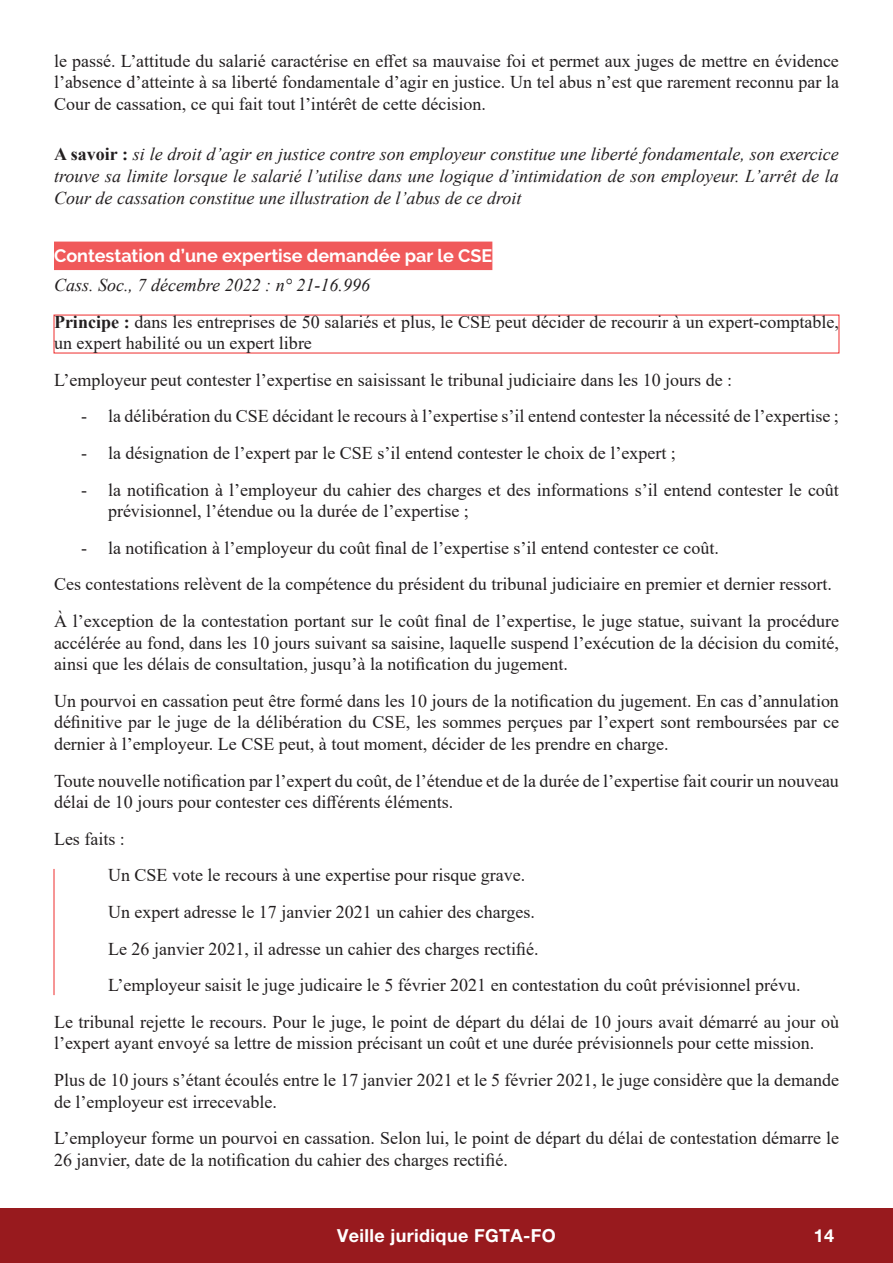
<style>
.page{position:relative;width:893px;height:1263px;background:#fff}
.page>*{position:absolute;margin:0;border:0;box-sizing:border-box;transform-origin:0 0}
.t1{font:18px/21.6px "Times New Roman";color:#231f20}
.t2{font:italic 18px/21.6px "Times New Roman";color:#231f20;text-align:justify}
.t3{font:700 18px "Raleway";color:#fff}
.t4{font:700 18px "Helvetica Neue LT Pro";letter-spacing:.02em;color:#fff}
.s1{font-weight:700;font-style:normal}
.s2{font-style:italic}
.s3{font-weight:700}
</style>
<div class="page">
<div style="left:0;top:1209px;width:893px;height:54px;background:#981a1e"></div>
<div style="left:54px;top:242px;width:438px;height:28px;background:#f0595a"></div>
<hr style="left:54px;top:869px;width:1px;height:126px;background:#ee2d2d">
<p class="t1" style="left:54px;top:49px;width:786px;text-align:justify">le passé. L’attitude du salarié caractérise en effet sa mauvaise foi et permet aux juges de mettre en évidence l’absence d’atteinte à sa liberté fondamentale d’agir en justice. Un tel abus n’est que rarement reconnu par la Cour de cassation, ce qui fait tout l’intérêt de cette décision.</p>
<p class="t2" style="left:54px;top:143px;width:786px"><span class="s1">A savoir :</span> si le droit d’agir en justice contre son employeur constitue une liberté fondamentale, son exercice trouve sa limite lorsque le salarié l’utilise dans une logique d’intimidation de son employeur. L’arrêt de la Cour de cassation constitue une illustration de l’abus de ce droit</p>
<p class="t3" style="left:54px;top:245px;width:440px">Contestation d’une expertise demandée par le CSE</p>
<p class="t1" style="left:54px;top:266px;width:786px;line-height:36.6px"><span class="s2">Cass. Soc., 7 décembre 2022 : n° 21-16.996<br></span><span class="s3">Principe :</span> dans les entreprises de 50 salariés et plus, le CSE peut décider de recourir à un expert-comptable,</p>
<p class="t1" style="left:54px;top:324px;width:680px;line-height:36.6px">un expert habilité ou un expert libre<br>L’employeur peut contester l’expertise en saisissant le tribunal judiciaire dans les 10 jours de :</p>
<p class="t1" style="left:81px;top:405px;width:759px">- la délibération du CSE décidant le recours à l’expertise s’il entend contester la nécessité de l’expertise ;</p>
<p class="t1" style="left:81px;top:441px;width:596px">- la désignation de l’expert par le CSE s’il entend contester le choix de l’expert ;</p>
<p class="t1" style="left:108px;top:478px;width:732px;text-indent:-27px">- la notification à l’employeur du cahier des charges et des informations s’il entend contester le coût prévisionnel, l’étendue ou la durée de l’expertise ;</p>
<p class="t1" style="left:54px;top:529px;width:786px;line-height:36.6px;text-indent:27px">- la notification à l’employeur du coût final de l’expertise s’il entend contester ce coût.<br>Ces contestations relèvent de la compétence du président du tribunal judiciaire en premier et dernier ressort.<br>À l’exception de la contestation portant sur le coût final de l’expertise, le juge statue, suivant la procédure</p>
<p class="t1" style="left:54px;top:631px;width:786px">accélérée au fond, dans les 10 jours suivant sa saisine, laquelle suspend l’exécution de la décision du comité, ainsi que les délais de consultation, jusqu’à la notification du jugement.</p>
<p class="t1" style="left:54px;top:689px;width:786px;text-align:justify">Un pourvoi en cassation peut être formé dans les 10 jours de la notification du jugement. En cas d’annulation définitive par le juge de la délibération du CSE, les sommes perçues par l’expert sont remboursées par ce dernier à l’employeur. Le CSE peut, à tout moment, décider de les prendre en charge.</p>
<p class="t1" style="left:54px;top:769px;width:786px">Toute nouvelle notification par l’expert du coût, de l’étendue et de la durée de l’expertise fait courir un nouveau délai de 10 jours pour contester ces différents éléments.</p>
<p class="t1" style="left:54px;top:827px;width:72px">Les faits :</p>
<p class="t1" style="left:108px;top:864px;width:419px">Un CSE vote le recours à une expertise pour risque grave.</p>
<p class="t1" style="left:108px;top:900px;width:429px">Un expert adresse le 17 janvier 2021 un cahier des charges.</p>
<p class="t1" style="left:108px;top:937px;width:432px">Le 26 janvier 2021, il adresse un cahier des charges rectifié.</p>
<p class="t1" style="left:108px;top:974px;width:694px">L’employeur saisit le juge judicaire le 5 février 2021 en contestation du coût prévisionnel prévu.</p>
<p class="t1" style="left:54px;top:1010px;width:786px">Le tribunal rejette le recours. Pour le juge, le point de départ du délai de 10 jours avait démarré au jour où</p>
<p class="t1" style="left:54px;top:1024px;width:786px;line-height:36.6px">l’expert ayant envoyé sa lettre de mission précisant un coût et une durée prévisionnels pour cette mission.<br>Plus de 10 jours s’étant écoulés entre le 17 janvier 2021 et le 5 février 2021, le juge considère que la demande</p>
<p class="t1" style="left:54px;top:1083px;width:786px;line-height:36.6px">de l’employeur est irrecevable.<br>L’employeur forme un pourvoi en cassation. Selon lui, le point de départ du délai de contestation démarre le</p>
<p class="t1" style="left:54px;top:1148px;width:455px">26 janvier, date de la notification du cahier des charges rectifié.</p>
<p class="t4" style="left:337px;top:1225px;width:220px">Veille juridique FGTA-FO</p>
<p class="t4" style="left:814px;top:1225px;width:22px">14</p>
</div>
